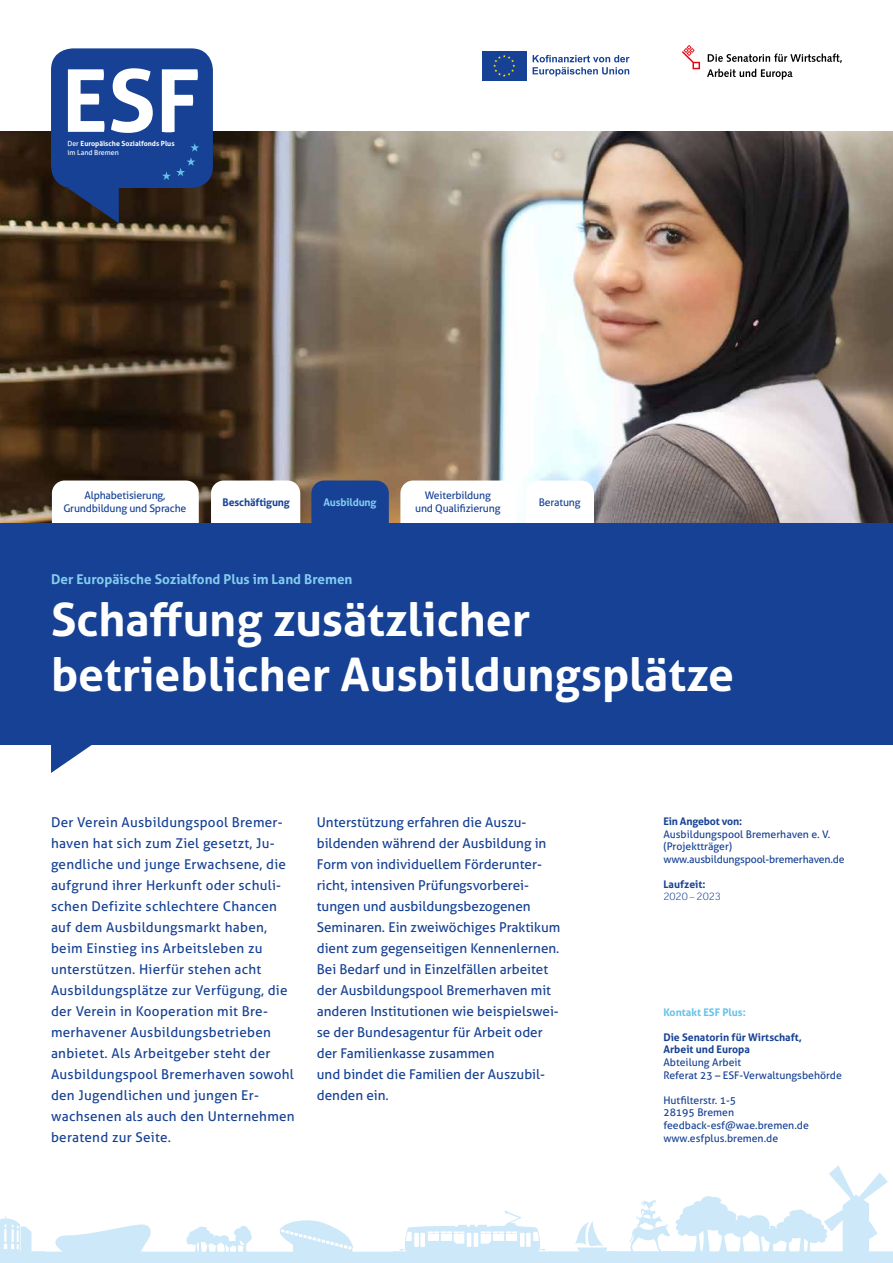
<style>
.page{position:relative;width:893px;height:1263px;background:#fff}
.page>*{position:absolute;margin:0;border:0;box-sizing:border-box;transform-origin:0 0}
.t1{font:700 46.2px/55.3px "Aller";color:#fff}
.t2{font:13.5px/21px "Aller";letter-spacing:.005em;color:#164194}
.t3{font:700 13.5px "Aller";color:#84ccef}
.t4{font:10.5px/12.6px "Aller";letter-spacing:-.01em;color:#164194}
.t5{font:700 10.5px/12.6px "Aller";color:#164194}
.t6{font:700 10.5px "Aller";color:#63c2eb}
.t7{font:700 10.5px "Aller";letter-spacing:-.015em;color:#84ccef}
.t8{font:300 10.5px "Adobe Gothic Std";color:#164194}
.t9{font:700 7.05px/8.7px "Aller";color:#fff}
.s1{font-weight:400}
</style>
<div class="page">
<svg style="left:0;top:1165px;width:893px;height:98px"></svg>
<img style="left:0;top:132px;width:893px;height:392px">
<div style="left:52px;top:480px;width:147px;height:82px;background:#fff;border-radius:13px"></div>
<div style="left:211px;top:480px;width:89px;height:82px;background:#fff;border-radius:13px"></div>
<div style="left:311px;top:480px;width:78px;height:82px;background:#164194;border-radius:13px"></div>
<div style="left:400px;top:480px;width:115px;height:82px;background:#fff;border-radius:13px"></div>
<div style="left:526px;top:480px;width:68px;height:82px;background:#fff;border-radius:13px"></div>
<div style="left:0;top:524px;width:893px;height:221px;background:#164194"></div>
<svg style="left:51px;top:716px;width:83px;height:57px"></svg>
<div style="left:51px;top:48px;width:162px;height:140px;background:#164194;border-radius:22px"></div>
<svg style="left:67px;top:188px;width:52px;height:35px;background:#212e4f"></svg>
<svg style="left:162px;top:143px;width:37px;height:37px"></svg>
<svg style="left:68px;top:69px;width:37px;height:63px"></svg>
<svg style="left:111px;top:68px;width:42px;height:65px"></svg>
<svg style="left:162px;top:69px;width:36px;height:63px"></svg>
<svg style="left:682px;top:45px;width:18px;height:24px"></svg>
<svg style="left:708px;top:53px;width:134px;height:10px"></svg>
<svg style="left:707px;top:69px;width:86px;height:11px"></svg>
<svg style="left:482px;top:51px;width:45px;height:30px"></svg>
<div style="left:482px;top:51px;width:44px;height:29px;background:#164194"></div>
<svg style="left:493px;top:55px;width:22px;height:22px"></svg>
<svg style="left:533px;top:55px;width:96px;height:21px"></svg>
<p class="t9" style="left:67px;top:140px;width:109px"><span class="s1">Der</span> Europäische Sozialfonds Plus <span class="s1">im Land Bremen</span></p>
<p class="t4" style="left:63px;top:489px;width:125px;text-align:center">Alphabetisierung,<br>Grundbildung und Sprache</p>
<p class="t5" style="left:223px;top:496px;width:69px">Beschäftigung</p>
<p class="t7" style="left:323px;top:495px;width:55px">Ausbildung</p>
<p class="t4" style="left:415px;top:489px;width:87px;text-align:center">Weiterbildung und Qualifizierung</p>
<p class="t3" style="left:51px;top:571px;width:303px">Der Europäische Sozialfond Plus im Land Bremen</p>
<p class="t4" style="left:539px;top:496px;width:43px">Beratung</p>
<h1 class="t1" style="left:51px;top:591px;width:684px">Schaffung zusätzlicher betrieblicher Ausbildungsplätze</h1>
<p class="t2" style="left:51px;top:812px;width:245px">Der Verein Ausbildungspool Bremer&shy;haven hat sich zum Ziel gesetzt, Ju&shy;gendliche und junge Erwachsene, die aufgrund ihrer Herkunft oder schuli&shy;schen Defizite schlechtere Chancen auf dem Ausbildungsmarkt haben, beim Einstieg ins Arbeitsleben zu unterstützen. Hierfür stehen acht Ausbildungsplätze zur Verfügung, die der Verein in Kooperation mit Bre&shy;merhavener Ausbildungsbetrieben anbietet. Als Arbeitgeber steht der Ausbildungspool Bremerhaven sowohl den Jugendlichen und jungen Er&shy;wachsenen als auch den Unternehmen beratend zur Seite.</p>
<p class="t2" style="left:317px;top:812px;width:245px">Unterstützung erfahren die Auszu&shy;bildenden während der Ausbildung in Form von individuellem Förderunter&shy;richt, intensiven Prüfungsvorberei&shy;tungen und ausbildungsbezogenen Seminaren. Ein zweiwöchiges Praktikum dient zum gegenseitigen Kennenlernen.<br>Bei Bedarf und in Einzelfällen arbeitet der Ausbildungspool Bremerhaven mit anderen Institutionen wie beispielswei&shy;se der Bundesagentur für Arbeit oder der Familienkasse zusammen<br>und bindet die Familien der Auszubil&shy;denden ein.</p>
<p class="t5" style="left:663px;top:815px;width:80px">Ein Angebot von:</p>
<p class="t4" style="left:663px;top:827px;width:183px">Ausbildungspool Bremerhaven e. V. (Projektträger) www.ausbildungspool-bremerhaven.de</p>
<p class="t5" style="left:663px;top:878px;width:44px">Laufzeit:</p>
<p class="t8" style="left:663px;top:889px;width:59px">2020-2023</p>
<p class="t6" style="left:663px;top:1005px;width:84px">Kontakt ESF Plus:</p>
<p class="t5" style="left:663px;top:1031px;width:140px">Die Senatorin für Wirtschaft,<br>Arbeit und Europa</p>
<p class="t4" style="left:663px;top:1056px;width:180px">Abteilung Arbeit<br>Referat 23 – ESF-Verwaltungsbehörde</p>
<p class="t4" style="left:663px;top:1094px;width:147px">Hutfilterstr. 1-5<br>28195 Bremen feedback-esf@wae.bremen.de www.esfplus.bremen.de</p>
</div>
